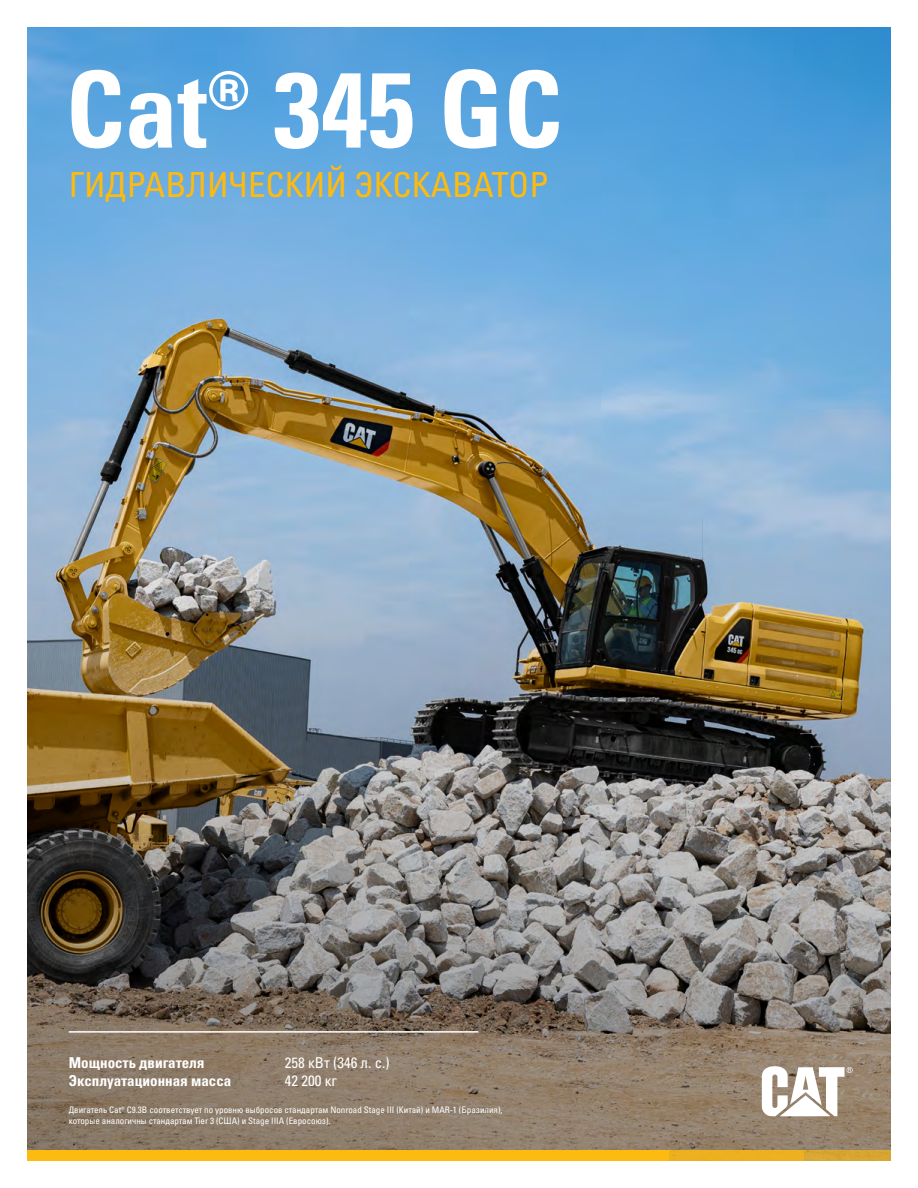
<style>
.page{position:relative;width:918px;height:1188px;background:#fff}
.page>*{position:absolute;margin:0;border:0;box-sizing:border-box;transform-origin:0 0}
.t1{font:106.2px "Univers LTCYR 67 Bold Cond";color:#fff}
.t2{font:condensed 34.5px "Univers LTCYR 57";color:#fdba11}
.t3{font:15px "Univers LTCYR 67 Bold Cond";color:#fff}
.t4{font:condensed 15px "Univers LTCYR 57";color:#fff}
.t5{font:condensed 9px/10.8px "Univers LTCYR 57";color:#fff}
</style>
<div class="page">
<img style="left:27px;top:27px;width:864px;height:1124px">
<div style="left:27px;top:1151px;width:641px;height:10px;background:#fdba11"></div>
<div style="left:667px;top:1151px;width:137px;height:10px;background:#ecb11f"></div>
<div style="left:804px;top:1151px;width:87px;height:10px;background:#d7a632"></div>
<svg style="left:762px;top:1066px;width:91px;height:50px"></svg>
<hr style="left:69px;top:1031px;width:409px;height:2px;background:#fff">
<h1 class="t1" style="left:66px;top:45px;width:498px">Cat® 345 GC</h1>
<h2 class="t2" style="left:69px;top:163px;width:481px">ГИДРАВЛИЧЕСКИЙ ЭКСКАВАТОР</h2>
<h3 class="t3" style="left:69px;top:1054px;width:137px">Мощность двигателя</h3>
<h3 class="t4" style="left:285px;top:1053px;width:107px">258 кВт (346 л. с.)</h3>
<h3 class="t3" style="left:69px;top:1072px;width:164px">Эксплуатационная масса</h3>
<h3 class="t4" style="left:285px;top:1071px;width:54px">42 200 кг</h3>
<p class="t5" style="left:69px;top:1105px;width:435px">Двигатель Cat® C9.3B соответствует по уровню выбросов стандартам Nonroad Stage III (Китай) и MAR-1 (Бразилия), которые аналогичны стандартам Tier 3 (США) и Stage IIIA (Евросоюз).</p>
</div>
